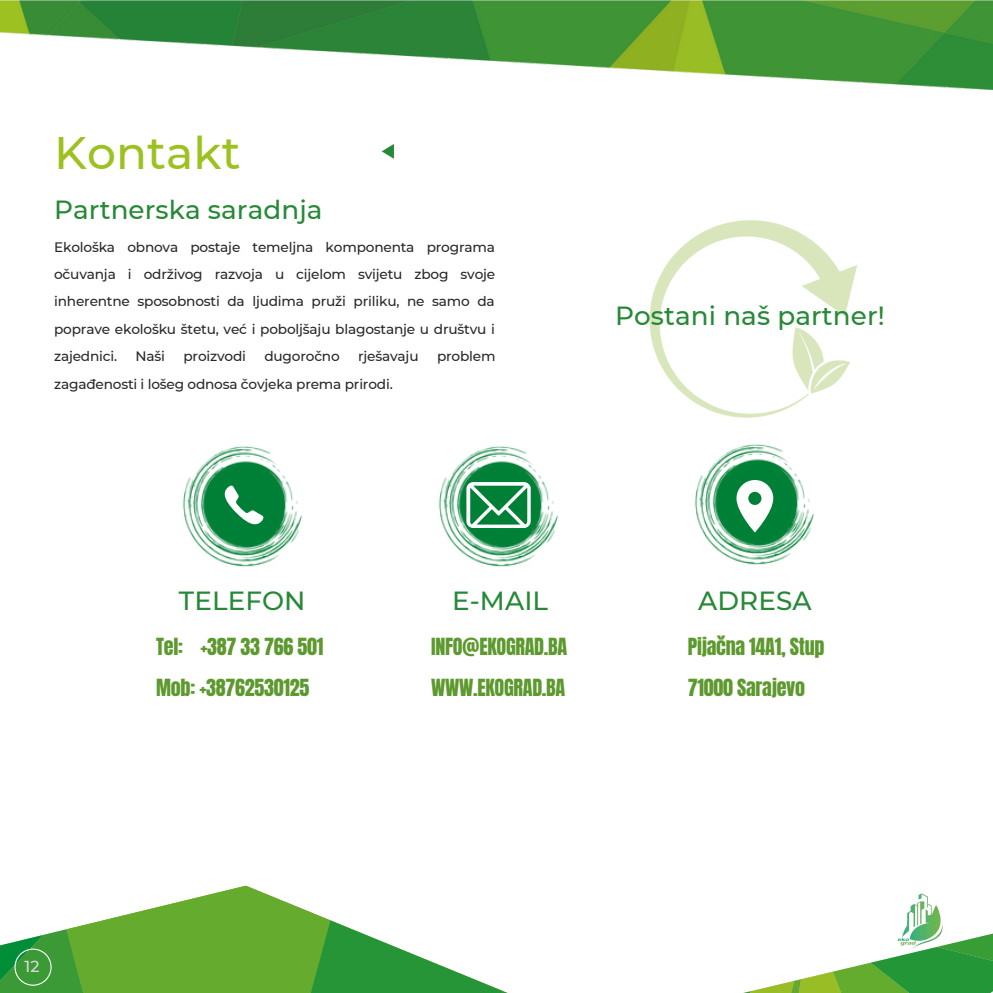
<style>
.page{position:relative;width:993px;height:993px;background:#fff}
.page>*{position:absolute;margin:0;border:0;box-sizing:border-box;transform-origin:0 0}
.t1{font:500 45.5px "Montserrat";letter-spacing:.005em;color:#9cc121}
.t2{font:500 26.25px "Montserrat";letter-spacing:.005em;color:#278938}
.t3{font:20.12px/40.6px "Anton";letter-spacing:-.015em;color:#5d992e}
.t4{font:500 15.92px "Montserrat";color:#dadada}
.t5{font:500 13.65px/27.3px "Montserrat";letter-spacing:-.015em;color:#292828;text-align:justify}
</style>
<div class="page">
<svg style="left:381px;top:144px;width:13px;height:15px"></svg>
<img style="left:0;top:0;width:992px;height:90px">
<img style="left:182px;top:446px;width:121px;height:121px">
<svg style="left:221px;top:485px;width:42px;height:42px"></svg>
<img style="left:438px;top:446px;width:121px;height:121px">
<svg style="left:466px;top:482px;width:64px;height:46px"></svg>
<img style="left:694px;top:444px;width:121px;height:121px">
<svg style="left:736px;top:480px;width:37px;height:52px"></svg>
<img style="left:649px;top:220px;width:208px;height:198px">
<svg style="left:0;top:885px;width:992px;height:107px"></svg>
<img style="left:891px;top:893px;width:55px;height:55px">
<h1 class="t1" style="left:54px;top:125px;width:188px">Kontakt</h1>
<h2 class="t2" style="left:54px;top:193px;width:270px">Partnerska saradnja</h2>
<p class="t5" style="left:54px;top:233px;width:442px">Ekološka obnova postaje temeljna komponenta programa očuvanja i održivog razvoja u cijelom svijetu zbog svoje inherentne sposobnosti da ljudima pruži priliku, ne samo da poprave ekološku štetu, već i poboljšaju blagostanje u društvu i zajednici.</p>
<p class="t5" style="left:136px;top:342px;width:31px">Naši</p>
<p class="t5" style="left:183px;top:342px;width:64px">proizvodi</p>
<p class="t5" style="left:264px;top:342px;width:77px">dugoročno</p>
<p class="t5" style="left:358px;top:342px;width:62px">rješavaju</p>
<p class="t5" style="left:437px;top:342px;width:60px">problem</p>
<p class="t5" style="left:54px;top:370px;width:340px">zagađenosti i lošeg odnosa čovjeka prema prirodi.</p>
<h2 class="t2" style="left:615px;top:299px;width:271px">Postani naš partner!</h2>
<h2 class="t2" style="left:179px;top:584px;width:128px">TELEFON</h2>
<h3 class="t3" style="left:156px;top:626px;width:169px">Tel: +387 33 766 501<br>Mob: +38762530125</h3>
<h2 class="t2" style="left:452px;top:584px;width:97px">E-MAIL</h2>
<h3 class="t3" style="left:431px;top:626px;width:138px">INFO@EKOGRAD.BA<br>WWW.EKOGRAD.BA</h3>
<h2 class="t2" style="left:698px;top:584px;width:115px">ADRESA</h2>
<h3 class="t3" style="left:687px;top:626px;width:138px">Pijačna 14A1, Stup<br>71000 Sarajevo</h3>
<p class="t4" style="left:25px;top:956px;width:17px">12</p>
</div>
